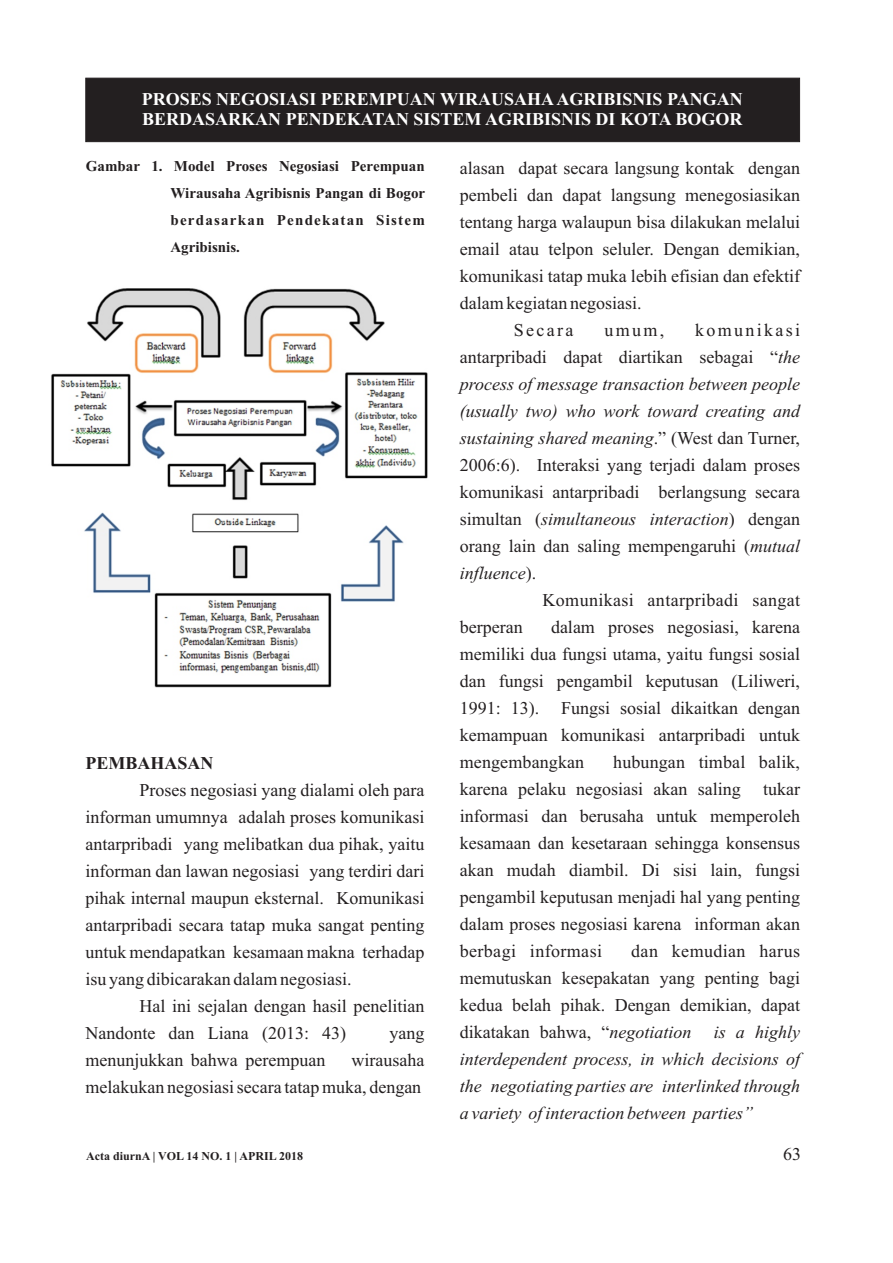
<style>
.page{position:relative;width:893px;height:1263px;background:#fff}
.page>*{position:absolute;margin:0;border:0;box-sizing:border-box;transform-origin:0 0}
.t1{font:18px/27px "Times New Roman";color:#231f20;text-align:justify}
.t2{font:italic 18px/27px "Times New Roman";color:#231f20;text-align:justify}
.t3{font:700 18px/20px "Times New Roman";color:#fff}
.t4{font:18px "Times New Roman";letter-spacing:.02em;color:#231f20}
.t5{font:700 18px "Times New Roman";color:#231f20}
.t6{font:18px "Times New Roman";letter-spacing:.13em;color:#231f20}
.t7{font:700 15px/27px "Times New Roman";letter-spacing:.08em;color:#231f20;text-align:justify}
.t8{font:700 12px "Times New Roman";color:#231f20}
.s1{font-style:italic}
.s2{font-style:normal}
</style>
<div class="page">
<img style="left:51px;top:288px;width:377px;height:400px">
<div style="left:85px;top:77px;width:715px;height:65px;background:#231f20"></div>
<p class="t3" style="left:142px;top:91px;width:602px">PROSES NEGOSIASI PEREMPUAN WIRAUSAHAAGRIBISNIS PANGAN<br>BERDASARKAN PENDEKATAN SISTEM AGRIBISNIS DI KOTA BOGOR</p>
<p class="t7" style="left:170px;top:154px;width:256px;text-indent:-84px">Gambar 1. Model Proses Negosiasi Perempuan Wirausaha Agribisnis Pangan di Bogor berdasarkan Pendekatan Sistem Agribisnis.</p>
<p class="t5" style="left:85px;top:756px;width:129px">PEMBAHASAN</p>
<p class="t1" style="left:85px;top:778px;width:341px;text-indent:54px">Proses negosiasi yang dialami oleh para informan umumnya adalah proses komunikasi antarpribadi yang melibatkan dua pihak, yaitu informan dan lawan negosiasi yang terdiri dari pihak internal maupun eksternal. Komunikasi antarpribadi secara tatap muka sangat penting untuk mendapatkan kesamaan makna terhadap isu yang dibicarakan dalam negosiasi.</p>
<p class="t1" style="left:85px;top:994px;width:341px;text-indent:54px">Hal ini sejalan dengan hasil penelitian<br>Nandonte dan Liana (2013: 43)</p>
<p class="t1" style="left:390px;top:1021px;width:36px">yang</p>
<p class="t1" style="left:85px;top:1048px;width:241px">menunjukkan bahwa perempuan</p>
<p class="t1" style="left:85px;top:1048px;width:341px;text-align:right">wirausaha<br>melakukan negosiasi secara tatap muka, dengan</p>
<p class="t8" style="left:86px;top:1152px;width:218px">Acta diurnA | VOL 14 NO. 1 | APRIL 2018</p>
<p class="t1" style="left:460px;top:156px;width:342px">alasan dapat secara langsung kontak dengan</p>
<p class="t1" style="left:460px;top:183px;width:342px">pembeli dan dapat langsung menegosiasikan</p>
<p class="t1" style="left:460px;top:210px;width:342px">tentang harga walaupun bisa dilakukan melalui</p>
<p class="t1" style="left:460px;top:237px;width:342px">email atau telpon seluler. Dengan demikian,</p>
<p class="t1" style="left:460px;top:264px;width:342px">komunikasi tatap muka lebih efisian dan efektif</p>
<p class="t1" style="left:460px;top:291px;width:183px">dalam kegiatan negosiasi.</p>
<p class="t1" style="left:514px;top:318px;width:61px">Secara</p>
<p class="t1" style="left:604px;top:318px;width:61px">umum,</p>
<p class="t6" style="left:695px;top:323px;width:106px">komunikasi</p>
<p class="t1" style="left:460px;top:345px;width:342px">antarpribadi dapat diartikan sebagai “<span class="s1">the</span></p>
<p class="t2" style="left:460px;top:372px;width:342px">process of message transaction between people</p>
<p class="t2" style="left:460px;top:399px;width:342px">(usually two) who work toward creating and</p>
<p class="t2" style="left:460px;top:426px;width:342px">sustaining shared meaning<span class="s2">.” (West dan Turner,</span></p>
<p class="t1" style="left:460px;top:453px;width:342px">2006:6). Interaksi yang terjadi dalam proses</p>
<p class="t1" style="left:460px;top:480px;width:342px">komunikasi antarpribadi berlangsung secara</p>
<p class="t2" style="left:460px;top:507px;width:342px"><span class="s2">simultan (</span>simultaneous interaction<span class="s2">) dengan</span></p>
<p class="t1" style="left:460px;top:534px;width:342px">orang lain dan saling mempengaruhi (<span class="s1">mutual</span></p>
<p class="t2" style="left:460px;top:561px;width:78px">influence<span class="s2">).</span></p>
<p class="t4" style="left:543px;top:593px;width:259px">Komunikasi antarpribadi sangat</p>
<p class="t1" style="left:460px;top:615px;width:64px">berperan</p>
<p class="t1" style="left:460px;top:615px;width:342px;text-indent:91px">dalam proses negosiasi, karena memiliki dua fungsi utama, yaitu fungsi sosial dan fungsi pengambil keputusan (Liliweri, 1991: 13). Fungsi sosial dikaitkan dengan kemampuan komunikasi antarpribadi untuk mengembangkan</p>
<p class="t1" style="left:460px;top:750px;width:342px;text-indent:153px">hubungan timbal balik, karena pelaku negosiasi akan saling tukar informasi dan berusaha untuk memperoleh kesamaan dan kesetaraan sehingga konsensus akan mudah diambil. Di sisi lain, fungsi pengambil keputusan menjadi hal yang penting dalam proses negosiasi karena informan akan berbagi informasi</p>
<p class="t2" style="left:460px;top:939px;width:342px;text-indent:171px"><span class="s2">dan kemudian harus memutuskan kesepakatan yang penting bagi kedua belah pihak. Dengan demikian, dapat dikatakan bahwa, “</span>negotiation is a highly interdependent process, in which decisions of the negotiating parties are interlinked through a variety of interaction between parties”</p>
<p class="t1" style="left:783px;top:1142px;width:19px">63</p>
</div>
